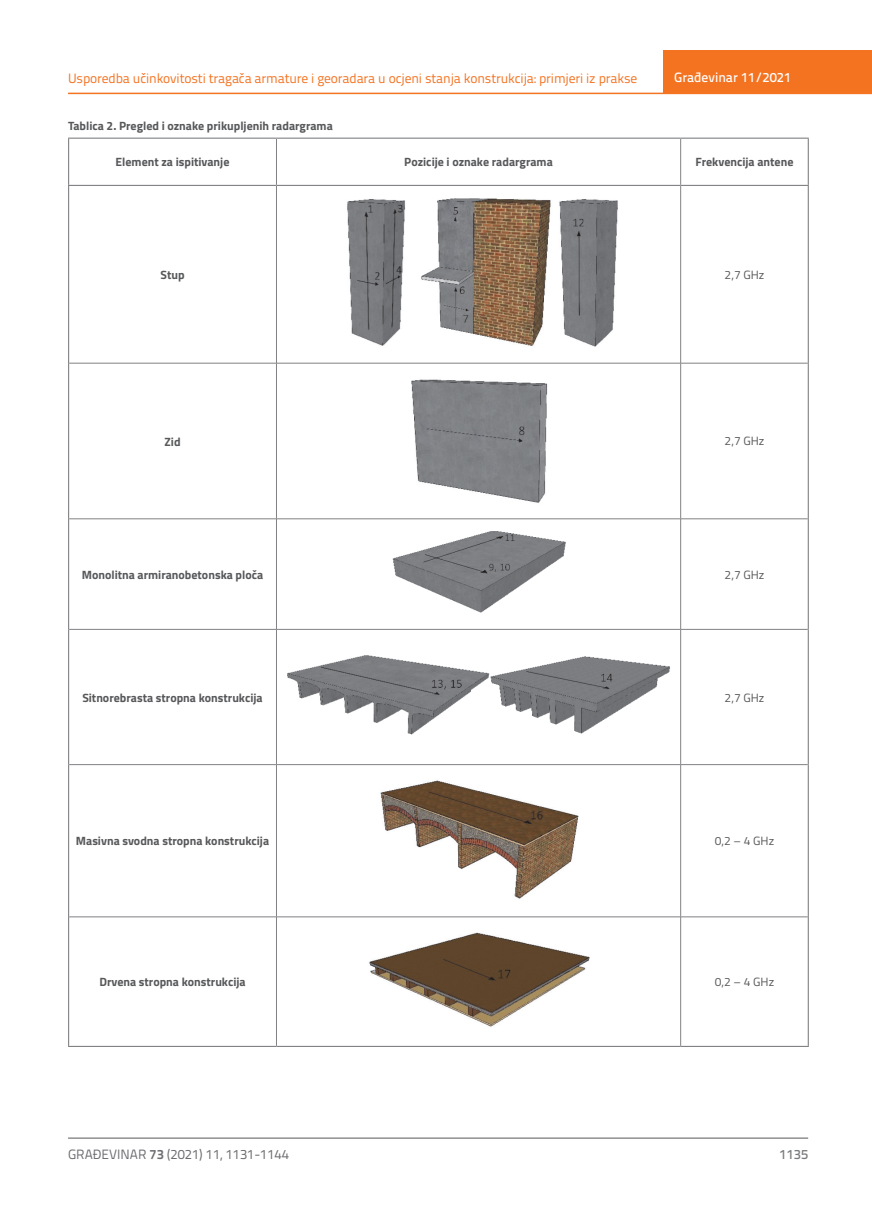
<style>
.page{position:relative;width:872px;height:1212px;background:#fff}
.page>*{position:absolute;margin:0;border:0;box-sizing:border-box;transform-origin:0 0}
.t1{font:13.5px "Titillium Text 22 L";letter-spacing:-.01em;color:#f47321}
.t2{font:13.5px "Titillium Text 22 L";color:#6c6d70}
.t3{font:500 13.5px "Titillium Text 22 L";color:#fff}
.t4{font:500 13.5px "Titillium Text 22 L";color:#787a7d}
.t5{font:700 12px "Titillium";color:#57585a}
.t6{font:12px "Titillium";color:#57585a}
.s1{font-weight:700}
</style>
<div class="page">
<hr style="left:68px;top:93px;width:804px;height:1px;background:#f47321">
<div style="left:663px;top:50px;width:209px;height:44px;background:#f47321"></div>
<hr style="left:68px;top:1138px;width:740px;height:1px;background:#57585a">
<hr style="left:276px;top:139px;width:1px;height:46px;background:#808285">
<hr style="left:680px;top:139px;width:1px;height:46px;background:#808285">
<hr style="left:276px;top:186px;width:1px;height:177px;background:#808285">
<hr style="left:680px;top:186px;width:1px;height:177px;background:#808285">
<hr style="left:69px;top:363px;width:207px;height:1px;background:#808285">
<hr style="left:276px;top:363px;width:404px;height:1px;background:#808285">
<hr style="left:276px;top:363px;width:1px;height:156px;background:#808285">
<hr style="left:680px;top:363px;width:127px;height:1px;background:#808285">
<hr style="left:680px;top:363px;width:1px;height:156px;background:#808285">
<hr style="left:69px;top:518px;width:207px;height:1px;background:#808285">
<hr style="left:276px;top:518px;width:404px;height:1px;background:#808285">
<hr style="left:276px;top:519px;width:1px;height:110px;background:#808285">
<hr style="left:680px;top:518px;width:127px;height:1px;background:#808285">
<hr style="left:680px;top:519px;width:1px;height:110px;background:#808285">
<hr style="left:69px;top:629px;width:207px;height:1px;background:#808285">
<hr style="left:276px;top:629px;width:404px;height:1px;background:#808285">
<hr style="left:276px;top:629px;width:1px;height:135px;background:#808285">
<hr style="left:680px;top:629px;width:127px;height:1px;background:#808285">
<hr style="left:680px;top:629px;width:1px;height:135px;background:#808285">
<hr style="left:69px;top:764px;width:207px;height:1px;background:#808285">
<hr style="left:276px;top:764px;width:404px;height:1px;background:#808285">
<hr style="left:276px;top:765px;width:1px;height:152px;background:#808285">
<hr style="left:680px;top:764px;width:127px;height:1px;background:#808285">
<hr style="left:680px;top:765px;width:1px;height:152px;background:#808285">
<hr style="left:69px;top:916px;width:207px;height:1px;background:#808285">
<hr style="left:276px;top:916px;width:404px;height:1px;background:#808285">
<hr style="left:276px;top:917px;width:1px;height:129px;background:#808285">
<hr style="left:680px;top:916px;width:127px;height:1px;background:#808285">
<hr style="left:680px;top:917px;width:1px;height:129px;background:#808285">
<hr style="left:68px;top:186px;width:1px;height:177px;background:#808285">
<hr style="left:807px;top:186px;width:2px;height:177px;background:#808285">
<hr style="left:68px;top:363px;width:1px;height:156px;background:#808285">
<hr style="left:807px;top:363px;width:2px;height:156px;background:#808285">
<hr style="left:68px;top:519px;width:1px;height:110px;background:#808285">
<hr style="left:807px;top:519px;width:2px;height:110px;background:#808285">
<hr style="left:68px;top:629px;width:1px;height:136px;background:#808285">
<hr style="left:807px;top:629px;width:2px;height:136px;background:#808285">
<hr style="left:68px;top:765px;width:1px;height:152px;background:#808285">
<hr style="left:807px;top:765px;width:2px;height:152px;background:#808285">
<hr style="left:68px;top:917px;width:1px;height:129px;background:#808285">
<hr style="left:807px;top:917px;width:2px;height:129px;background:#808285">
<hr style="left:68px;top:1046px;width:208px;height:1px;background:#808285">
<hr style="left:276px;top:1046px;width:404px;height:1px;background:#808285">
<hr style="left:680px;top:1046px;width:129px;height:1px;background:#808285">
<hr style="left:68px;top:138px;width:208px;height:1px;background:#808285">
<hr style="left:68px;top:139px;width:1px;height:46px;background:#808285">
<hr style="left:276px;top:138px;width:404px;height:1px;background:#808285">
<hr style="left:680px;top:138px;width:129px;height:1px;background:#808285">
<hr style="left:807px;top:139px;width:2px;height:46px;background:#808285">
<hr style="left:68px;top:185px;width:208px;height:1px;background:#808285">
<hr style="left:276px;top:185px;width:404px;height:1px;background:#808285">
<hr style="left:680px;top:185px;width:129px;height:1px;background:#808285">
<img style="left:347px;top:199px;width:271px;height:148px">
<img style="left:411px;top:379px;width:137px;height:124px">
<img style="left:392px;top:531px;width:174px;height:82px">
<img style="left:287px;top:655px;width:383px;height:80px">
<img style="left:380px;top:780px;width:199px;height:119px">
<img style="left:369px;top:932px;width:221px;height:95px">
<p class="t1" style="left:68px;top:68px;width:571px">Usporedba učinkovitosti tragača armature i georadara u ocjeni stanja konstrukcija: primjeri iz prakse</p>
<p class="t5" style="left:68px;top:116px;width:266px">Tablica 2. Pregled i oznake prikupljenih radargrama</p>
<p class="t5" style="left:116px;top:153px;width:115px">Element za ispitivanje</p>
<p class="t5" style="left:404px;top:153px;width:150px">Pozicije i oznake radargrama</p>
<p class="t5" style="left:695px;top:153px;width:99px">Frekvencija antene</p>
<p class="t3" style="left:674px;top:67px;width:118px">Građevinar 11/2021</p>
<p class="t5" style="left:160px;top:265px;width:25px">Stup</p>
<p class="t6" style="left:724px;top:266px;width:41px">2,7 GHz</p>
<p class="t5" style="left:164px;top:432px;width:18px">Zid</p>
<p class="t6" style="left:724px;top:432px;width:41px">2,7 GHz</p>
<p class="t5" style="left:82px;top:565px;width:183px">Monolitna armiranobetonska ploča</p>
<p class="t6" style="left:724px;top:566px;width:41px">2,7 GHz</p>
<p class="t5" style="left:82px;top:688px;width:182px">Sitnorebrasta stropna konstrukcija</p>
<p class="t6" style="left:724px;top:688px;width:41px">2,7 GHz</p>
<p class="t5" style="left:76px;top:832px;width:195px">Masivna svodna stropna konstrukcija</p>
<p class="t6" style="left:715px;top:832px;width:61px">0,2 – 4 GHz</p>
<p class="t5" style="left:99px;top:973px;width:148px">Drvena stropna konstrukcija</p>
<p class="t6" style="left:715px;top:973px;width:61px">0,2 – 4 GHz</p>
<p class="t2" style="left:68px;top:1144px;width:222px">GRAĐEVINAR <span class="s1">73</span> (2021) 11, 1131-1144</p>
<p class="t4" style="left:779px;top:1144px;width:30px">1135</p>
</div>
